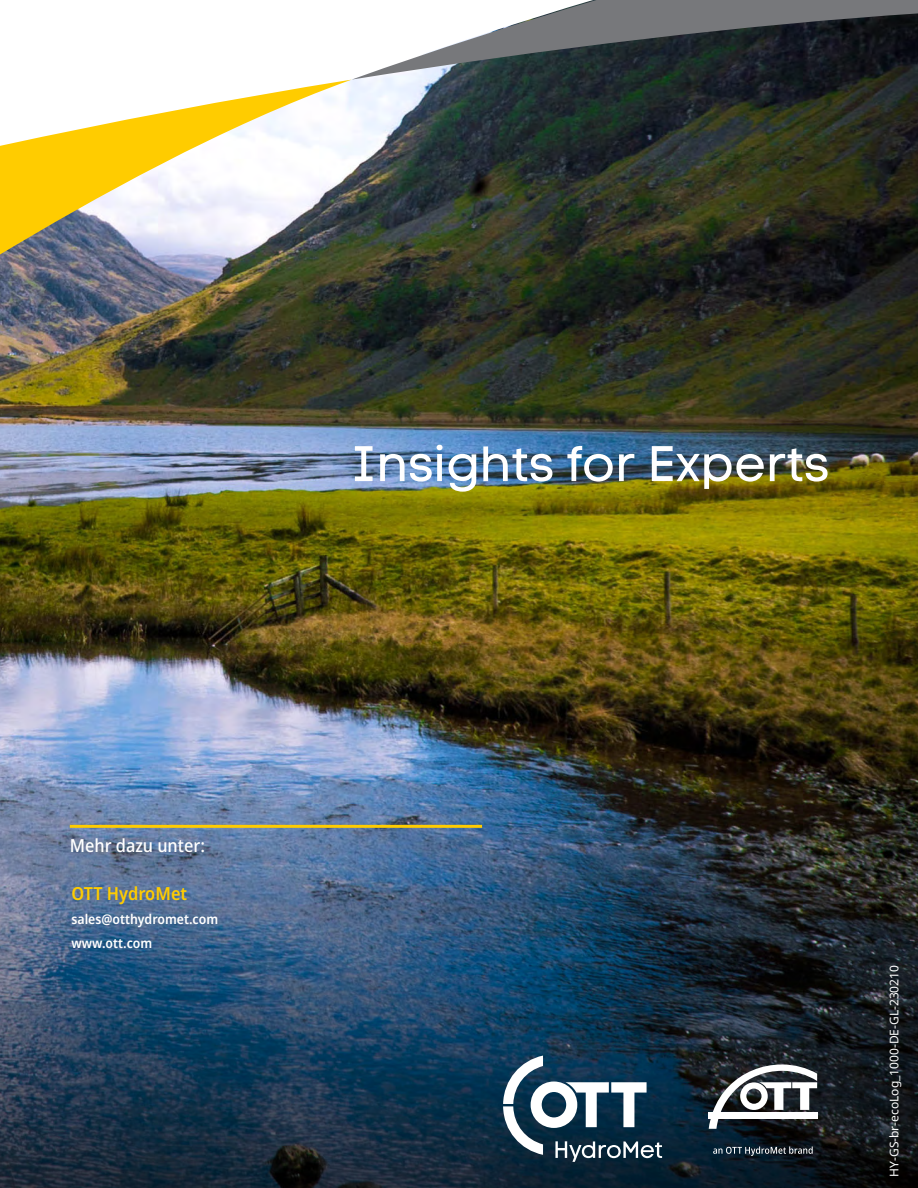
<style>
.page{position:relative;width:918px;height:1188px;background:#fff}
.page>*{position:absolute;margin:0;border:0;box-sizing:border-box;transform-origin:0 0}
.t1{font:500 semi-condensed 18px "Noto Sans";color:#fff}
.t2{font:600 semi-condensed 18px "Noto Sans";color:#fc0}
.t3{font:600 semi-condensed 13.5px/24px "Noto Sans";color:#fff}
.t4{font:12px "Noto Sans";color:#fff}
</style>
<div class="page">
<img style="left:0;top:80px;width:918px;height:677px">
<img style="left:0;top:757px;width:918px;height:431px">
<hr style="left:70px;top:825px;width:412px;height:3px;background:#fc0">
<svg style="left:349px;top:79px;width:326px;height:71px;background:#465356"></svg>
<svg style="left:355px;top:446px;width:18px;height:35px"></svg>
<svg style="left:380px;top:444px;width:63px;height:38px"></svg>
<svg style="left:449px;top:454px;width:27px;height:38px"></svg>
<svg style="left:483px;top:446px;width:69px;height:36px"></svg>
<svg style="left:567px;top:445px;width:46px;height:37px"></svg>
<svg style="left:619px;top:453px;width:15px;height:28px"></svg>
<img style="left:652px;top:446px;width:112px;height:43px">
<img style="left:770px;top:448px;width:58px;height:34px">
<svg style="left:352px;top:0;width:566px;height:80px"></svg>
<svg style="left:0;top:80px;width:352px;height:175px"></svg>
<div style="left:708px;top:1112px;width:109px;height:7px;background:#fff"></div>
<svg style="left:709px;top:1064px;width:108px;height:65px"></svg>
<svg style="left:713px;top:1146px;width:100px;height:10px"></svg>
<svg style="left:503px;top:1056px;width:159px;height:106px"></svg>
<h1 class="t1" style="left:70px;top:833px;width:137px">Mehr dazu unter:</h1>
<h1 class="t2" style="left:71px;top:881px;width:117px">OTT HydroMet</h1>
<p class="t3" style="left:71px;top:908px;width:148px">sales@otthydromet.com www.ott.com</p>
<p class="t4" style="left:886px;top:1177px;width:213px;rotate:-90deg">HY-GS-br-ecoLog_1000-DE-GL-230210</p>
</div>
